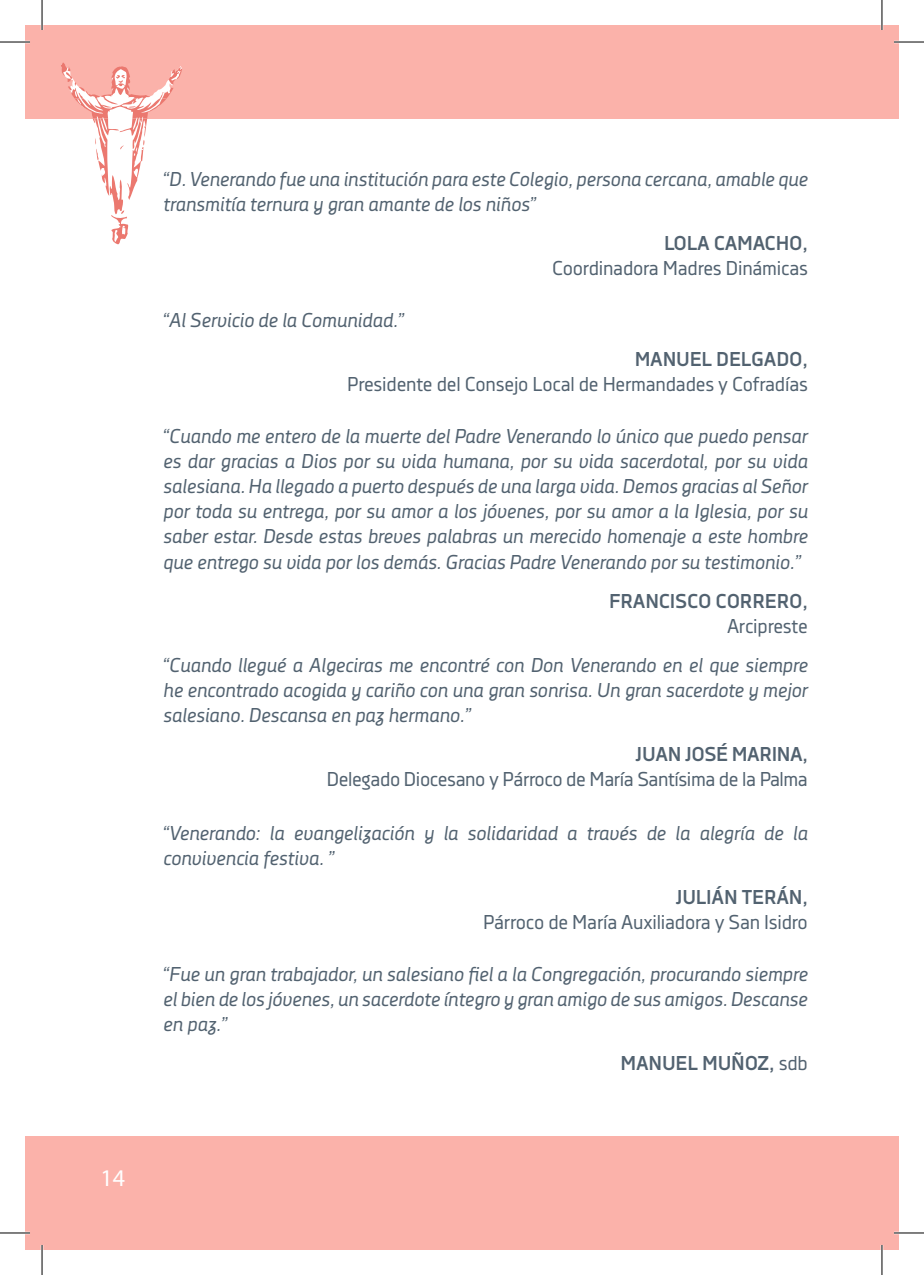
<style>
.page{position:relative;width:924px;height:1275px;background:#fff}
.page>*{position:absolute;margin:0;border:0;box-sizing:border-box;transform-origin:0 0}
.t1{font:24px "Myriad Pro";color:#fff}
.titular{font:italic 20px/25px "Decima Nova Pro";letter-spacing:-.01em;color:#526270;text-align:justify}
.titular-2{font:20px "Decima Nova Pro";letter-spacing:-.01em;color:#526270}
.titular-3{font:700 20px "Decima Nova Pro";letter-spacing:-.01em;color:#526270}
.s1{font-weight:400}
</style>
<div class="page">
<div style="left:25px;top:25px;width:873px;height:93px;background:#fbb2aa"></div>
<div style="left:25px;top:1136px;width:873px;height:114px;background:#fbb2aa"></div>
<svg style="left:61px;top:63px;width:121px;height:182px"></svg>
<hr style="left:0;top:41px;width:30px;height:2px;background:#fff">
<hr style="left:893px;top:41px;width:30px;height:2px;background:#fff">
<hr style="left:0;top:1231px;width:30px;height:3px;background:#fff">
<hr style="left:893px;top:1231px;width:30px;height:3px;background:#fff">
<hr style="left:41px;top:0;width:2px;height:30px;background:#fff">
<hr style="left:41px;top:1245px;width:2px;height:30px;background:#fff">
<hr style="left:880px;top:0;width:2px;height:30px;background:#fff">
<hr style="left:880px;top:1245px;width:2px;height:30px;background:#fff">
<hr style="left:0;top:42px;width:30px;height:1px;background:#000">
<hr style="left:893px;top:42px;width:30px;height:1px;background:#000">
<hr style="left:0;top:1232px;width:30px;height:1px;background:#000">
<hr style="left:893px;top:1232px;width:30px;height:1px;background:#000">
<hr style="left:42px;top:0;width:1px;height:30px;background:#000">
<hr style="left:42px;top:1245px;width:1px;height:30px;background:#000">
<hr style="left:881px;top:0;width:1px;height:30px;background:#000">
<hr style="left:881px;top:1245px;width:1px;height:30px;background:#000">
<p class="titular" style="left:163px;top:167px;width:646px">“D. Venerando fue una institución para este Colegio, persona cercana, amable que transmitía ternura y gran amante de los niños”</p>
<p class="titular-3" style="left:663px;top:232px;width:145px">LOLA CAMACHO,</p>
<p class="titular-2" style="left:551px;top:257px;width:257px">Coordinadora Madres Dinámicas</p>
<p class="titular" style="left:163px;top:308px;width:242px">“Al Servicio de la Comunidad.”</p>
<p class="titular-3" style="left:634px;top:348px;width:175px">MANUEL DELGADO,</p>
<p class="titular-2" style="left:347px;top:373px;width:462px">Presidente del Consejo Local de Hermandades y Cofradías</p>
<p class="titular" style="left:163px;top:424px;width:646px">“Cuando me entero de la muerte del Padre Venerando lo único que puedo pensar es dar gracias a Dios por su vida humana, por su vida sacerdotal, por su vida salesiana. Ha llegado a puerto después de una larga vida. Demos gracias al Señor por toda su entrega, por su amor a los jóvenes, por su amor a la Iglesia, por su saber estar. Desde estas breves palabras un merecido homenaje a este hombre que entrego su vida por los demás. Gracias Padre Venerando por su testimonio.”</p>
<p class="titular-3" style="left:609px;top:589px;width:200px">FRANCISCO CORRERO,</p>
<p class="titular-2" style="left:726px;top:614px;width:82px">Arcipreste</p>
<p class="titular" style="left:163px;top:652px;width:646px">“Cuando llegué a Algeciras me encontré con Don Venerando en el que siempre he encontrado acogida y cariño con una gran sonrisa. Un gran sacerdote y mejor salesiano. Descansa en paz hermano.”</p>
<p class="titular-3" style="left:635px;top:742px;width:174px">JUAN JOSÉ MARINA,</p>
<p class="titular-2" style="left:327px;top:767px;width:482px">Delegado Diocesano y Párroco de María Santísima de la Palma</p>
<p class="titular" style="left:163px;top:820px;width:646px">“Venerando: la evangelización y la solidaridad a través de la alegría de la convivencia festiva. ”</p>
<p class="titular-3" style="left:675px;top:885px;width:133px">JULIÁN TERÁN,</p>
<p class="titular-2" style="left:483px;top:910px;width:326px">Párroco de María Auxiliadora y San Isidro</p>
<p class="titular" style="left:163px;top:961px;width:646px">“Fue un gran trabajador, un salesiano fiel a la Congregación, procurando siempre el bien de los jóvenes, un sacerdote íntegro y gran amigo de sus amigos. Descanse en paz.”</p>
<p class="titular-3" style="left:620px;top:1051px;width:189px">MANUEL MUÑOZ, <span class="s1">sdb</span></p>
<p class="t1" style="left:101px;top:1162px;width:26px">14</p>
</div>
